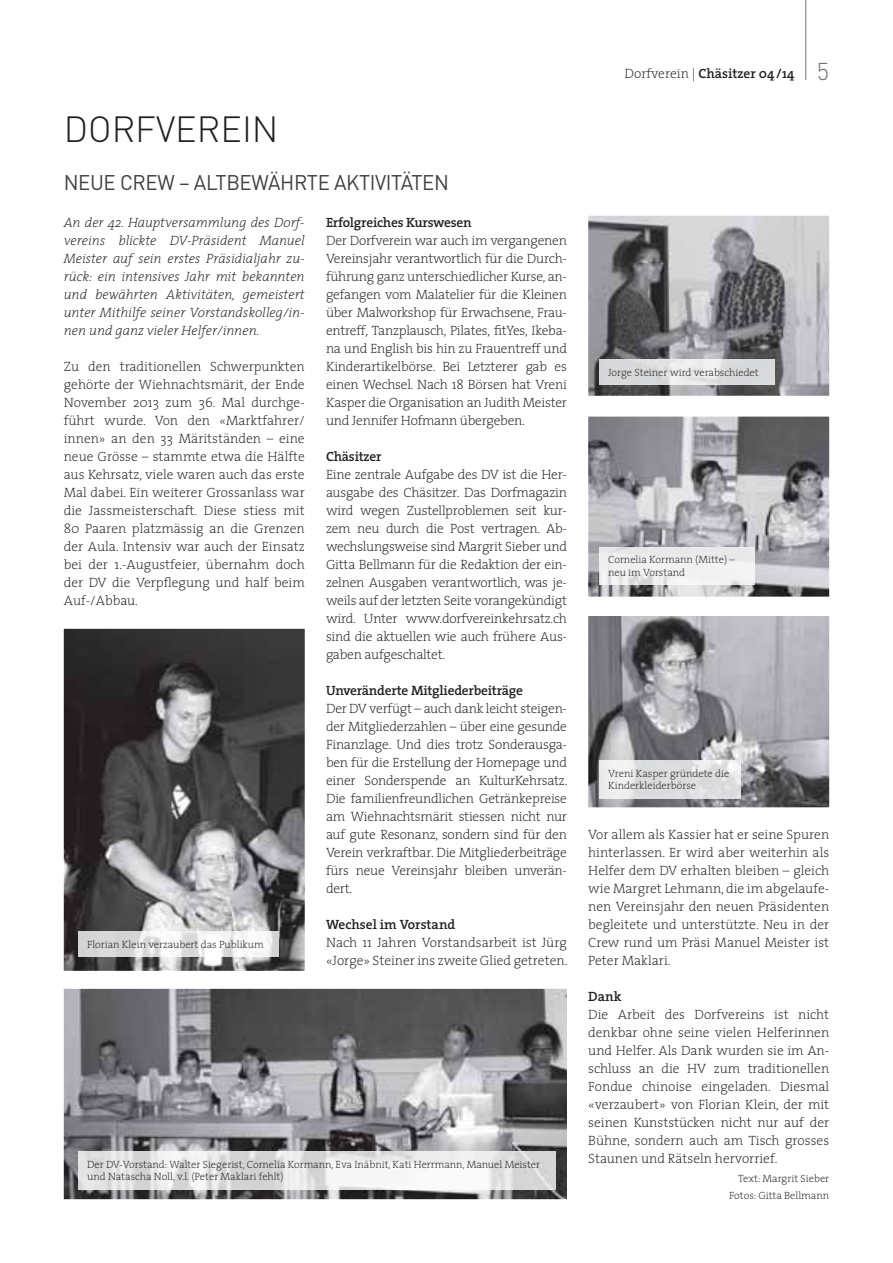
<style>
.page{position:relative;width:893px;height:1263px;background:#fff}
.page>*{position:absolute;margin:0;border:0;box-sizing:border-box;transform-origin:0 0}
.t1{font:300 36px "DIN";color:#231f20}
.t2{font:21px "DIN";letter-spacing:-.02em;color:#404041}
.t3{font:200 13.5px/18px "The Serif";color:#231f20;text-align:justify}
.t4{font:italic 200 13.5px/18px "The Serif";color:#231f20;text-align:justify}
.t5{font:600 13.5px "The Serif";letter-spacing:-.015em;color:#231f20}
.t6{font:200 10.5px/12.6px "The Serif";color:#231f20}
.s1{font-weight:200}
.s2{font-family:"DIN";font-weight:300;font-size:24px;color:#6d6e70}
</style>
<div class="page">
<img style="left:588px;top:417px;width:241px;height:180px">
<img style="left:599px;top:547px;width:156px;height:38px">
<img style="left:64px;top:989px;width:503px;height:210px">
<hr style="left:805px;top:0;width:1px;height:80px;background:#6d6e70">
<img style="left:64px;top:629px;width:241px;height:342px">
<img style="left:79px;top:931px;width:199px;height:25px">
<img style="left:588px;top:616px;width:241px;height:191px">
<img style="left:599px;top:760px;width:141px;height:38px">
<img style="left:588px;top:216px;width:241px;height:180px">
<img style="left:599px;top:360px;width:175px;height:25px">
<img style="left:79px;top:1151px;width:476px;height:38px">
<h1 class="t1" style="left:64px;top:116px;width:216px">DORFVEREIN</h1>
<h2 class="t2" style="left:64px;top:175px;width:387px">NEUE CREW – ALTBEWÄHRTE AKTIVITÄTEN</h2>
<p class="t4" style="left:64px;top:215px;width:242px">An der 42. Hauptversammlung des Dorf&shy;vereins blickte DV-Präsident Manuel Meister auf sein erstes Präsidialjahr zu&shy;rück: ein intensives Jahr mit bekannten und bewährten Aktivitäten, gemeistert unter Mithilfe seiner Vorstandskolleg/in&shy;nen und ganz vieler Helfer/innen.</p>
<p class="t3" style="left:64px;top:359px;width:242px">Zu den traditionellen Schwerpunkten gehörte der Wiehnachtsmärit, der Ende November 2013 zum 36. Mal durchge&shy;führt wurde. Von den «Marktfahrer/ innen» an den 33 Märitständen – eine neue Grösse – stammte etwa die Hälfte aus Kehrsatz, viele waren auch das erste Mal dabei. Ein weiterer Grossanlass war die Jassmeisterschaft. Diese stiess mit 80 Paaren platzmässig an die Grenzen der Aula. Intensiv war auch der Einsatz bei der 1.-Augustfeier, übernahm doch der DV die Verpflegung und half beim Auf-/Abbau.</p>
<p class="t6" style="left:87px;top:939px;width:178px">Florian Klein verzaubert das Publikum</p>
<p class="t5" style="left:326px;top:217px;width:147px">Erfolgreiches Kurswesen</p>
<p class="t3" style="left:326px;top:233px;width:242px">Der Dorfverein war auch im vergangenen Vereinsjahr verantwortlich für die Durch&shy;führung ganz unterschiedlicher Kurse, an&shy;gefangen vom Malatelier für die Kleinen über Malworkshop für Erwachsene, Frau&shy;entreff, Tanzplausch, Pilates, fitYes, Ikeba&shy;na und English bis hin zu Frauentreff und Kinderartikelbörse. Bei Letzterer gab es einen Wechsel. Nach 18 Börsen hat Vreni Kasper die Organisation an Judith Meister und Jennifer Hofmann übergeben.</p>
<p class="t5" style="left:326px;top:451px;width:57px">Chäsitzer</p>
<p class="t3" style="left:326px;top:467px;width:243px">Eine zentrale Aufgabe des DV ist die Her&shy;ausgabe des Chäsitzer. Das Dorfmagazin wird wegen Zustellproblemen seit kur&shy;zem neu durch die Post vertragen. Ab&shy;wechslungsweise sind Margrit Sieber und Gitta Bellmann für die Redaktion der ein&shy;zelnen Ausgaben verantwortlich, was je&shy;weils auf der letzten Seite vorangekündigt wird. Unter www.dorfvereinkehrsatz.ch sind die aktuellen wie auch frühere Aus&shy;gaben aufgeschaltet.</p>
<p class="t5" style="left:326px;top:685px;width:198px">Unveränderte Mitgliederbeiträge</p>
<p class="t3" style="left:326px;top:701px;width:243px">Der DV verfügt – auch dank leicht steigen&shy;der Mitgliederzahlen – über eine gesunde Finanzlage. Und dies trotz Sonderausga&shy;ben für die Erstellung der Homepage und einer Sonderspende an KulturKehrsatz.<br>Die familienfreundlichen Getränkepreise am Wiehnachtsmärit stiessen nicht nur auf gute Resonanz, sondern sind für den Verein verkraftbar. Die Mitgliederbeiträge fürs neue Vereinsjahr bleiben unverän&shy;dert.</p>
<p class="t5" style="left:326px;top:919px;width:131px">Wechsel im Vorstand</p>
<p class="t3" style="left:326px;top:935px;width:243px">Nach 11 Jahren Vorstandsarbeit ist Jürg «Jorge» Steiner ins zweite Glied getreten.</p>
<p class="t6" style="left:87px;top:1159px;width:454px">Der DV-Vorstand: Walter Siegerist, Cornelia Kormann, Eva Inäbnit, Kati Herrmann, Manuel Meister und Natascha Noll, v.l. (Peter Maklari fehlt)</p>
<p class="t5" style="left:624px;top:68px;width:206px"><span class="s1">Dorfverein |</span> Chäsitzer 04 / 14 <span class="s2">5</span></p>
<p class="t6" style="left:608px;top:367px;width:152px">Jorge Steiner wird verabschiedet</p>
<p class="t6" style="left:608px;top:555px;width:128px">Cornelia Kormann (Mitte) – neu im Vorstand</p>
<p class="t6" style="left:608px;top:768px;width:123px">Vreni Kasper gründete die<br>Kinderkleiderbörse</p>
<p class="t3" style="left:588px;top:827px;width:242px">Vor allem als Kassier hat er seine Spuren hinterlassen. Er wird aber weiterhin als Helfer dem DV erhalten bleiben – gleich wie Margret Lehmann, die im abgelaufe&shy;nen Vereinsjahr den neuen Präsidenten begleitete und unterstützte. Neu in der Crew rund um Präsi Manuel Meister ist Peter Maklari.</p>
<p class="t5" style="left:588px;top:991px;width:35px">Dank</p>
<p class="t3" style="left:588px;top:1007px;width:242px">Die Arbeit des Dorfvereins ist nicht denkbar ohne seine vielen Helferinnen und Helfer. Als Dank wurden sie im An&shy;schluss an die HV zum traditionellen Fondue chinoise eingeladen. Diesmal «verzaubert» von Florian Klein, der mit seinen Kunststücken nicht nur auf der Bühne, sondern auch am Tisch grosses Staunen und Rätseln hervorrief.</p>
<p class="t6" style="left:729px;top:1172px;width:102px;line-height:16.2px;text-align:right">Text: Margrit Sieber<br>Fotos: Gitta Bellmann</p>
</div>
